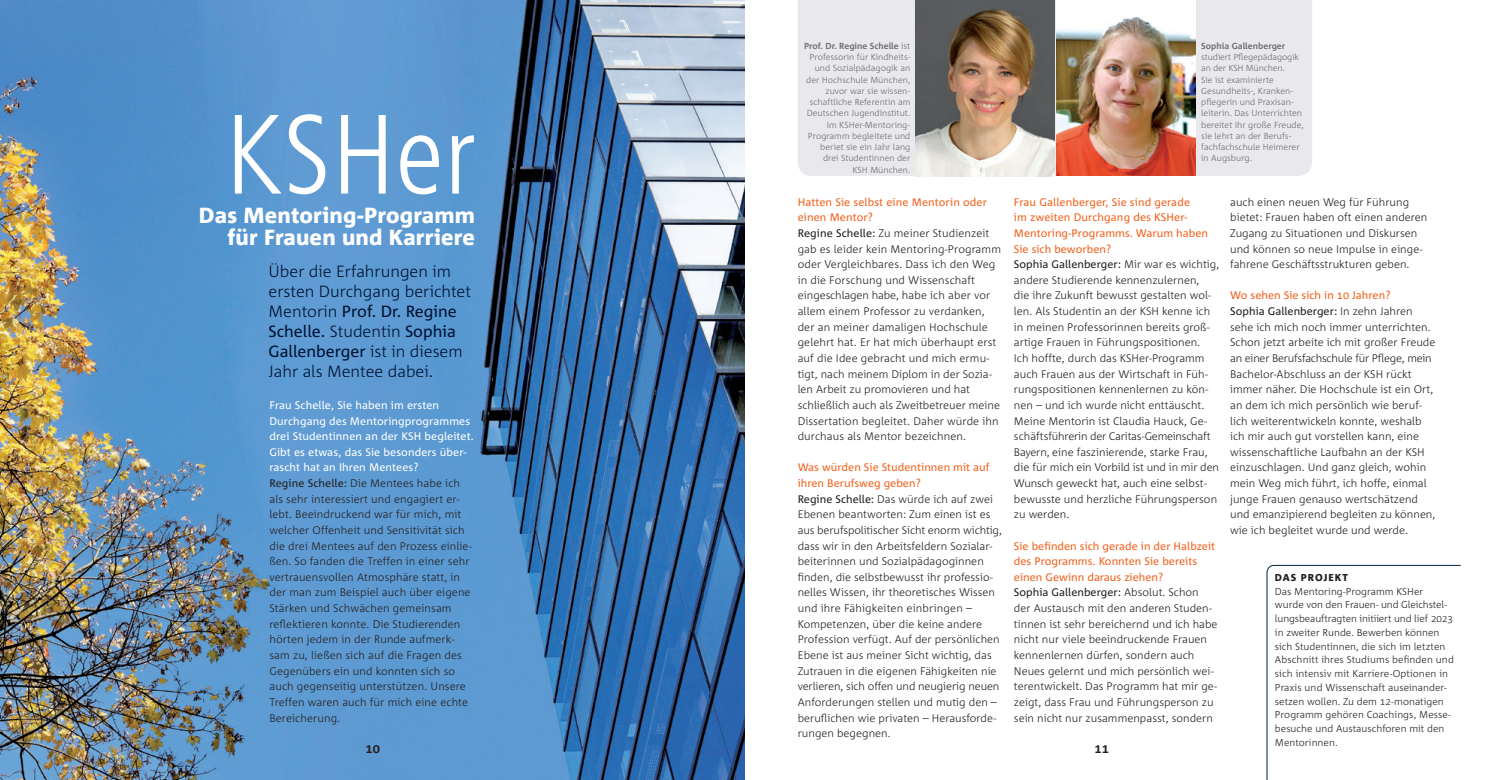
<style>
.page{position:relative;width:1489px;height:780px;background:#fff}
.page>*{position:absolute;margin:0;border:0;box-sizing:border-box;transform-origin:0 0}
.t1{font:300 condensed 112.5px "Frutiger";letter-spacing:.01em;color:#fff}
.t2{font:800 21.88px/22.5px "Corpid";letter-spacing:.01em;color:#fff;text-align:right}
.t3{font:300 16.25px/20px "Corpid";color:#002140}
.t4{font:700 13.12px "Corpid";color:#231f20}
.t5{font:300 11px/15.6px "Corpid";letter-spacing:.005em;color:#231f20}
.t6{font:300 10px/13.8px "Corpid";letter-spacing:.005em;color:#231f20}
.t7{font:800 10px "Corpid";letter-spacing:.1em;color:#231f20}
.t8{font:300 8.75px/11.2px "Corpid";letter-spacing:.005em;color:#6c6d70}
.t9{font:700 8.75px "Corpid";letter-spacing:.005em;color:#6c6d70}
.s1{font-weight:400}
.s2{font-weight:400;color:#fff}
.s3{font-weight:700}
.s4{font-weight:400;color:#f36421}
</style>
<div class="page">
<div style="left:798px;top:0;width:513px;height:176px;background:#e9e8ec"></div>
<img style="left:0;top:0;width:744px;height:780px">
<img style="left:915px;top:0;width:139px;height:176px">
<img style="left:1056px;top:0;width:138px;height:176px">
<svg style="left:1266px;top:565px;width:194px;height:215px"></svg>
<h1 class="t1" style="left:226px;top:91px;width:251px">KSHer</h1>
<h2 class="t2" style="left:199px;top:204px;width:278px">Das Mentoring-Programm für Frauen und Karriere</h2>
<h3 class="t3" style="left:268px;top:261px;width:204px">Über die Erfahrungen im ersten Durchgang berichtet<br>Mentorin <span class="s1">Prof. Dr. Regine<br>Schelle.</span> Studentin <span class="s1">Sophia<br>Gallenberger</span> ist in diesem<br>Jahr als Mentee dabei.</h3>
<p class="t5" style="left:269px;top:397px;width:206px"><span class="s2">Frau Schelle, Sie haben im ersten Durchgang des Mentoringprogrammes drei Studentinnen an der KSH begleitet.<br>Gibt es etwas, das Sie besonders über&shy;rascht hat an Ihren Mentees?<br></span><span class="s1">Regine Schelle:</span> Die Mentees habe ich als sehr interessiert und engagiert er&shy;lebt. Beeindruckend war für mich, mit welcher Offenheit und Sensitivität sich die drei Mentees auf den Prozess einlie&shy;ßen. So fanden die Treffen in einer sehr vertrauensvollen Atmosphäre statt, in der man zum Beispiel auch über eigene Stärken und Schwächen gemeinsam reflektieren konnte. Die Studierenden hörten jedem in der Runde aufmerk&shy;sam zu, ließen sich auf die Fragen des Gegenübers ein und konnten sich so auch gegenseitig unterstützen. Unsere Treffen waren auch für mich eine echte Bereicherung.</p>
<p class="t4" style="left:365px;top:741px;width:16px">10</p>
<p class="t8" style="left:804px;top:40px;width:108px;text-align:right"><span class="s3">Prof. Dr. Regine Schelle</span> ist<br>Professorin für Kindheits&shy;und Sozialpädagogik an der Hochschule München, zuvor war sie wissen&shy;schaftliche Referentin am<br>Deutschen Jugendinstitut.<br>Im KSHer-Mentoring-<br>Programm begleitete und beriet sie ein Jahr lang drei Studentinnen der<br>KSH München.</p>
<p class="t5" style="left:797px;top:194px;width:205px"><span class="s4">Hatten Sie selbst eine Mentorin oder einen Mentor?<br></span><span class="s1">Regine Schelle:</span> Zu meiner Studienzeit gab es leider kein Mentoring-Programm oder Vergleichbares. Dass ich den Weg in die Forschung und Wissenschaft eingeschlagen habe, habe ich aber vor allem einem Professor zu verdanken, der an meiner damaligen Hochschule gelehrt hat. Er hat mich überhaupt erst auf die Idee gebracht und mich ermu&shy;tigt, nach meinem Diplom in der Sozia&shy;len Arbeit zu promovieren und hat schließlich auch als Zweitbetreuer meine Dissertation begleitet. Daher würde ihn durchaus als Mentor bezeichnen.</p>
<p class="t5" style="left:797px;top:460px;width:206px"><span class="s4">Was würden Sie Studentinnen mit auf ihren Berufsweg geben?<br></span><span class="s1">Regine Schelle:</span> Das würde ich auf zwei Ebenen beantworten: Zum einen ist es aus berufspolitischer Sicht enorm wichtig, dass wir in den Arbeitsfeldern Sozialar&shy;beiterinnen und Sozialpädagoginnen finden, die selbstbewusst ihr professio&shy;nelles Wissen, ihr theoretisches Wissen und ihre Fähigkeiten einbringen – Kompetenzen, über die keine andere Profession verfügt. Auf der persönlichen Ebene ist aus meiner Sicht wichtig, das Zutrauen in die eigenen Fähigkeiten nie verlieren, sich offen und neugierig neuen Anforderungen stellen und mutig den – beruflichen wie privaten – Herausforde&shy;rungen begegnen.</p>
<p class="t9" style="left:1201px;top:41px;width:86px">Sophia Gallenberger</p>
<p class="t8" style="left:1201px;top:51px;width:104px">studiert Pflegepädagogik an der KSH München.<br>Sie ist examinierte<br>Gesundheits-, Kranken&shy;pflegerin und Praxisan&shy;leiterin. Das Unterrichten bereitet ihr große Freude, sie lehrt an der Berufs&shy;fachfachschule Heimerer in Augsburg.</p>
<p class="t5" style="left:1013px;top:194px;width:207px"><span class="s4">Frau Gallenberger, Sie sind gerade<br>im zweiten Durchgang des KSHer-Mentoring-Programms. Warum haben Sie sich beworben?<br></span><span class="s1">Sophia Gallenberger:</span> Mir war es wichtig, andere Studierende kennenzulernen,<br>die ihre Zukunft bewusst gestalten wol&shy;len. Als Studentin an der KSH kenne ich in meinen Professorinnen bereits groß&shy;artige Frauen in Führungspositionen.<br>Ich hoffte, durch das KSHer-Programm auch Frauen aus der Wirtschaft in Füh&shy;rungspositionen kennenlernen zu kön&shy;nen – und ich wurde nicht enttäuscht.<br>Meine Mentorin ist Claudia Hauck, Ge&shy;schäftsführerin der Caritas-Gemeinschaft Bayern, eine faszinierende, starke Frau, die für mich ein Vorbild ist und in mir den Wunsch geweckt hat, auch eine selbst&shy;bewusste und herzliche Führungsperson zu werden.</p>
<p class="t5" style="left:1013px;top:538px;width:205px"><span class="s4">Sie befinden sich gerade in der Halbzeit des Programms. Konnten Sie bereits einen Gewinn daraus ziehen?<br></span><span class="s1">Sophia Gallenberger:</span> Absolut. Schon der Austausch mit den anderen Studen&shy;tinnen ist sehr bereichernd und ich habe nicht nur viele beeindruckende Frauen kennenlernen dürfen, sondern auch Neues gelernt und mich persönlich wei&shy;terentwickelt. Das Programm hat mir ge&shy;zeigt, dass Frau und Führungsperson zu sein nicht nur zusammenpasst, sondern</p>
<p class="t4" style="left:1094px;top:741px;width:16px">11</p>
<p class="t5" style="left:1230px;top:194px;width:199px">auch einen neuen Weg für Führung bietet: Frauen haben oft einen anderen Zugang zu Situationen und Diskursen und können so neue Impulse in einge&shy;fahrene Geschäftsstrukturen geben.</p>
<p class="t5" style="left:1230px;top:288px;width:207px"><span class="s4">Wo sehen Sie sich in 10 Jahren?<br></span><span class="s1">Sophia Gallenberger:</span> In zehn Jahren sehe ich mich noch immer unterrichten.<br>Schon jetzt arbeite ich mit großer Freude an einer Berufsfachschule für Pflege, mein Bachelor-Abschluss an der KSH rückt immer näher. Die Hochschule ist ein Ort, an dem ich mich persönlich wie beruf&shy;lich weiterentwickeln konnte, weshalb ich mir auch gut vorstellen kann, eine wissenschaftliche Laufbahn an der KSH einzuschlagen. Und ganz gleich, wohin mein Weg mich führt, ich hoffe, einmal junge Frauen genauso wertschätzend und emanzipierend begleiten zu können, wie ich begleitet wurde und werde.</p>
<p class="t7" style="left:1274px;top:572px;width:75px">DAS PROJEKT</p>
<p class="t6" style="left:1274px;top:584px;width:180px">Das Mentoring-Programm KSHer wurde von den Frauen- und Gleichstel&shy;lungsbeauftragten initiiert und lief 2023 in zweiter Runde. Bewerben können sich Studentinnen, die sich im letzten Abschnitt ihres Studiums befinden und sich intensiv mit Karriere-Optionen in Praxis und Wissenschaft auseinander&shy;setzen wollen. Zu dem 12-monatigen Programm gehören Coachings, Messe&shy;besuche und Austauschforen mit den Mentorinnen.</p>
</div>
